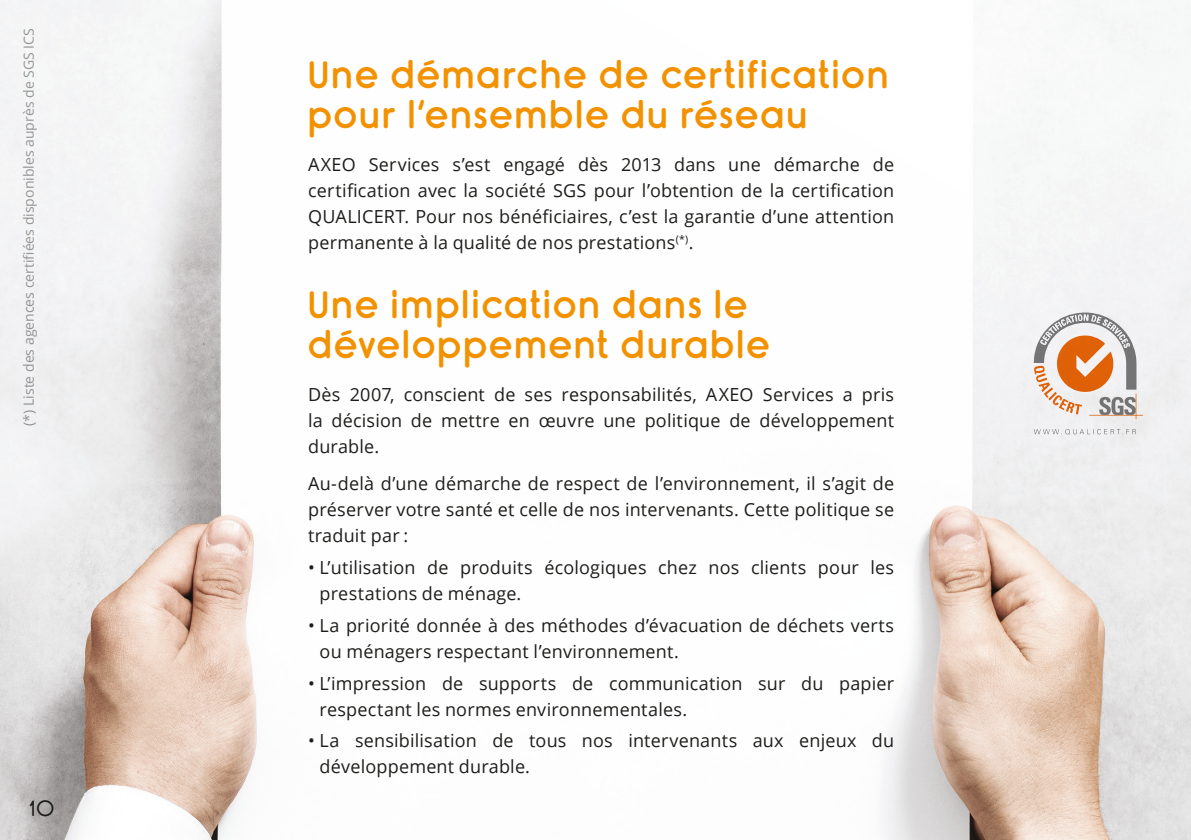
<style>
.page{position:relative;width:1191px;height:840px;background:#fff}
.page>*{position:absolute;margin:0;border:0;box-sizing:border-box;transform-origin:0 0}
.Sous-titre{font:36px/40px "Rimouski Sb";letter-spacing:.06em;color:#f39200}
.t1{font:22px "Rimouski";color:#1d1d1b}
.Texte_courant{font:18px/26px "Open Sans";letter-spacing:.01em;color:#1d1d1b}
.t2{font:14px "Open Sans";color:#9d9d9d}
</style>
<div class="page">
<img style="left:0;top:0;width:1191px;height:839px">
<svg style="left:1033px;top:428px;width:103px;height:6px"></svg>
<svg style="left:1033px;top:312px;width:109px;height:107px"></svg>
<p class="t2" style="left:19px;top:425px;width:398px;rotate:-90deg">(*) Liste des agences certifiées disponibles auprès de SGS ICS</p>
<p class="t1" style="left:30px;top:796px;width:26px">10</p>
<p class="Sous-titre" style="left:308px;top:56px;width:582px">Une démarche de certification pour l’ensemble du réseau</p>
<p class="Texte_courant" style="left:308px;top:151px;width:587px;text-align:justify">AXEO Services s’est engagé dès 2013 dans une démarche de certification avec la société SGS pour l’obtention de la certification QUALICERT. Pour nos bénéficiaires, c’est la garantie d’une attention permanente à la qualité de nos prestations<sup>(*)</sup>.</p>
<p class="Sous-titre" style="left:308px;top:285px;width:463px">Une implication dans le développement durable</p>
<p class="Texte_courant" style="left:308px;top:381px;width:587px;text-align:justify">Dès 2007, conscient de ses responsabilités, AXEO Services a pris la décision de mettre en œuvre une politique de développement durable.</p>
<p class="Texte_courant" style="left:308px;top:470px;width:587px;text-align:justify">Au-delà d’une démarche de respect de l’environnement, il s’agit de préserver votre santé et celle de nos intervenants. Cette politique se traduit par :</p>
<p class="Texte_courant" style="left:319px;top:554px;width:576px;text-indent:-11px">• L’utilisation de produits écologiques chez nos clients pour les prestations de ménage.</p>
<p class="Texte_courant" style="left:319px;top:611px;width:576px;text-indent:-11px">• La priorité donnée à des méthodes d’évacuation de déchets verts ou ménagers respectant l’environnement.</p>
<p class="Texte_courant" style="left:319px;top:669px;width:576px;text-indent:-11px">• L’impression de supports de communication sur du papier respectant les normes environnementales.</p>
<p class="Texte_courant" style="left:319px;top:727px;width:576px;text-indent:-11px">• La sensibilisation de tous nos intervenants aux enjeux du développement durable.</p>
</div>
